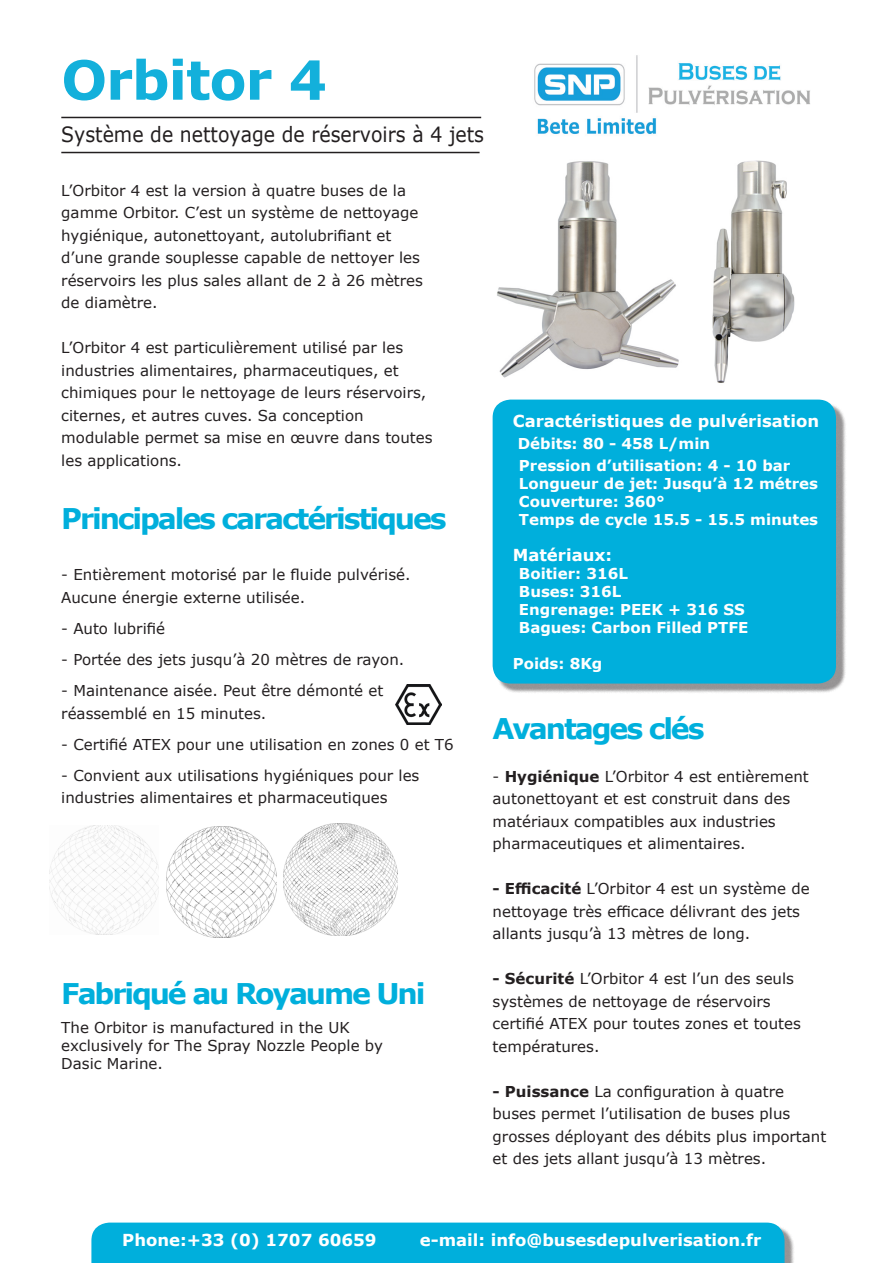
<style>
.page{position:relative;width:893px;height:1263px;background:#fff}
.page>*{position:absolute;margin:0;border:0;box-sizing:border-box;transform-origin:0 0}
.t1{font:700 54px "Verdana";letter-spacing:-.02em;color:#13b0db}
.t2{font:700 28.5px "Verdana";letter-spacing:-.075em;color:#00afdc}
.t3{font:21px "Verdana";color:#231f20;scale:.9 1}
.t4{font:700 16.5px "Verdana";color:#fff}
.t5{font:15px/22.5px "Verdana";color:#231f20}
.t6{font:700 15px "Verdana";color:#fff}
.s1{font-weight:700}
</style>
<div class="page">
<div style="left:91px;top:1222px;width:693px;height:41px;background:#00afdc"></div>
<img style="left:534px;top:55px;width:276px;height:79px">
<img style="left:395px;top:684px;width:46px;height:40px">
<img style="left:166px;top:826px;width:111px;height:111px">
<img style="left:283px;top:823px;width:114px;height:112px">
<img style="left:50px;top:826px;width:109px;height:109px">
<img style="left:497px;top:161px;width:182px;height:217px">
<img style="left:712px;top:160px;width:83px;height:223px">
<hr style="left:61px;top:117px;width:420px;height:1px;background:#231f20">
<hr style="left:61px;top:152px;width:419px;height:1px;background:#231f20">
<div style="left:496px;top:403px;width:350px;height:291px;background:#231f20;opacity:.49"></div>
<div style="left:493px;top:400px;width:343px;height:283px;background:#00afdc;border-radius:18px"></div>
<p class="t1" style="left:61px;top:42px;width:267px">Orbitor 4</p>
<p class="t3" style="left:61px;top:120px;width:471px">Système de nettoyage de réservoirs à 4 jets</p>
<p class="t5" style="left:61px;top:179px;width:363px">L’Orbitor 4 est la version à quatre buses de la gamme Orbitor. C’est un système de nettoyage hygiénique, autonettoyant, autolubrifiant et d’une grande souplesse capable de nettoyer les réservoirs les plus sales allant de 2 à 26 mètres de diamètre.</p>
<p class="t5" style="left:61px;top:336px;width:373px">L’Orbitor 4 est particulièrement utilisé par les industries alimentaires, pharmaceutiques, et chimiques pour le nettoyage de leurs réservoirs, citernes, et autres cuves. Sa conception modulable permet sa mise en œuvre dans toutes les applications.</p>
<p class="t2" style="left:61px;top:499px;width:387px">Principales caractéristiques</p>
<p class="t5" style="left:61px;top:564px;width:351px">- Entièrement motorisé par le fluide pulvérisé.<br>Aucune énergie externe utilisée.</p>
<p class="t5" style="left:61px;top:617px;width:105px">- Auto lubrifié</p>
<p class="t5" style="left:61px;top:648px;width:345px">- Portée des jets jusqu’à 20 mètres de rayon.</p>
<p class="t5" style="left:61px;top:679px;width:323px">- Maintenance aisée. Peut être démonté et réassemblé en 15 minutes.</p>
<p class="t5" style="left:61px;top:733px;width:394px">- Certifié ATEX pour une utilisation en zones 0 et T6</p>
<p class="t5" style="left:61px;top:764px;width:360px">- Convient aux utilisations hygiéniques pour les industries alimentaires et pharmaceutiques</p>
<p class="t2" style="left:61px;top:974px;width:366px">Fabriqué au Royaume Uni</p>
<p class="t5" style="left:61px;top:1019px;width:323px;line-height:18px">The Orbitor is manufactured in the UK exclusively for The Spray Nozzle People by<br>Dasic Marine.</p>
<p class="t4" style="left:513px;top:409px;width:308px">Caractéristiques de pulvérisation</p>
<p class="t6" style="left:518px;top:433px;width:194px">Débits: 80 - 458 L/min</p>
<p class="t6" style="left:519px;top:455px;width:273px">Pression d’utilisation: 4 - 10 bar</p>
<p class="t6" style="left:519px;top:473px;width:301px">Longueur de jet: Jusqu’à 12 métres</p>
<p class="t6" style="left:519px;top:491px;width:147px">Couverture: 360°</p>
<p class="t6" style="left:519px;top:509px;width:301px">Temps de cycle 15.5 - 15.5 minutes</p>
<p class="t4" style="left:513px;top:544px;width:101px">Matériaux:</p>
<p class="t6" style="left:519px;top:563px;width:110px">Boitier: 316L</p>
<p class="t6" style="left:519px;top:581px;width:104px">Buses: 316L</p>
<p class="t6" style="left:519px;top:599px;width:227px">Engrenage: PEEK + 316 SS</p>
<p class="t6" style="left:519px;top:617px;width:231px">Bagues: Carbon Filled PTFE</p>
<p class="t6" style="left:513px;top:653px;width:91px">Poids: 8Kg</p>
<p class="t2" style="left:493px;top:709px;width:214px">Avantages clés</p>
<p class="t5" style="left:493px;top:765px;width:318px">- <span class="s1">Hygiénique</span> L’Orbitor 4 est entièrement autonettoyant et est construit dans des matériaux compatibles aux industries pharmaceutiques et alimentaires.</p>
<p class="t5" style="left:493px;top:877px;width:319px"><span class="s1">- Efficacité</span> L’Orbitor 4 est un système de nettoyage très efficace délivrant des jets allants jusqu’à 13 mètres de long.</p>
<p class="t5" style="left:493px;top:967px;width:310px"><span class="s1">- Sécurité</span> L’Orbitor 4 est l’un des seuls systèmes de nettoyage de réservoirs certifié ATEX pour toutes zones et toutes températures.</p>
<p class="t5" style="left:493px;top:1080px;width:335px"><span class="s1">- Puissance</span> La configuration à quatre buses permet l’utilisation de buses plus grosses déployant des débits plus important et des jets allant jusqu’à 13 mètres.</p>
<p class="t4" style="left:122px;top:1228px;width:256px">Phone:+33 (0) 1707 60659</p>
<p class="t4" style="left:420px;top:1228px;width:343px">e-mail: info@busesdepulverisation.fr</p>
</div>
